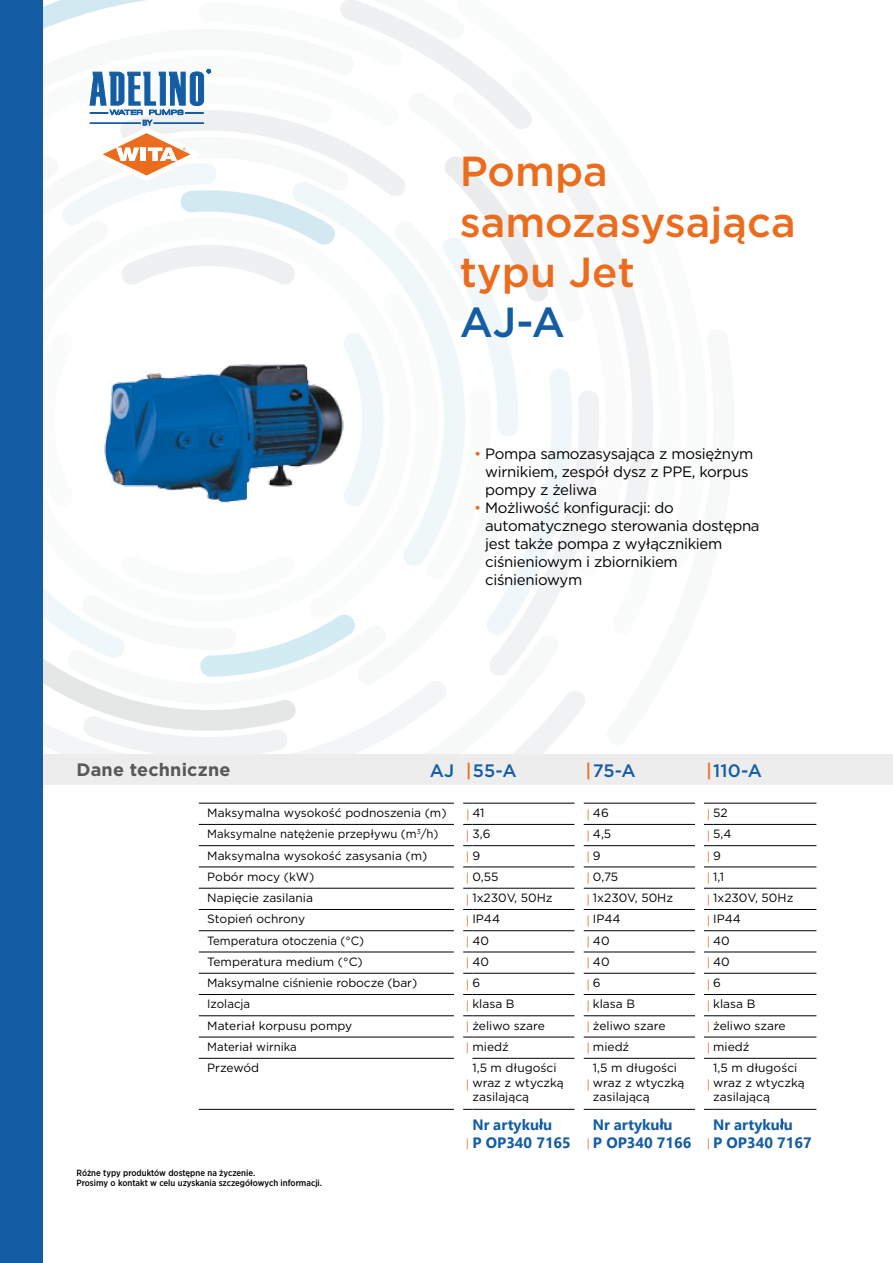
<style>
.page{position:relative;width:893px;height:1263px;background:#fff}
.page>*{position:absolute;margin:0;border:0;box-sizing:border-box;transform-origin:0 0}
.t1{font:500 42px/50.4px "Gotham";color:#ec6c1e}
.t2{font:500 42px "Gotham";color:#145da4}
.t3{font:500 18px "Gotham";letter-spacing:.01em;color:#145da4}
.t4{font:700 18px "Gotham";letter-spacing:.01em;color:#575756}
.t5{font:15px/18px "Gotham";letter-spacing:-.02em;color:#000}
.t6{font:700 15px/18px "Nirmala UI";color:#145da4;scale:.95 1}
.t7{font:12px/14.4px "Gotham";color:#000}
.t8{font:12px "Gotham";color:#000;scale:.95 1}
.t9{font:12px "Gotham";color:#ec6c1e}
.t10{font:12px "Gotham";color:#000;scale:.96 1}
.t11{font:500 9px/10.8px "Gotham Narrow";color:#000}
.s1{color:#ec6c1e}
.s2{color:#000}
.s3{font-family:"Gotham";font-weight:400;font-size:12px;color:#ec6c1e}
</style>
<div class="page">
<div style="left:0;top:754px;width:893px;height:31px;background:#ededed"></div>
<div style="left:0;top:0;width:43px;height:1263px;background:#145da4"></div>
<hr style="left:713px;top:845px;width:103px;height:1px;background:#000">
<hr style="left:199px;top:973px;width:255px;height:1px;background:#000">
<hr style="left:472px;top:973px;width:102px;height:1px;background:#000">
<hr style="left:713px;top:973px;width:103px;height:1px;background:#000">
<hr style="left:199px;top:994px;width:255px;height:1px;background:#000">
<hr style="left:472px;top:994px;width:102px;height:1px;background:#000">
<hr style="left:713px;top:994px;width:103px;height:1px;background:#000">
<hr style="left:199px;top:1015px;width:255px;height:1px;background:#000">
<hr style="left:472px;top:1015px;width:102px;height:1px;background:#000">
<hr style="left:713px;top:1015px;width:103px;height:1px;background:#000">
<hr style="left:199px;top:1037px;width:255px;height:1px;background:#000">
<hr style="left:472px;top:1037px;width:102px;height:1px;background:#000">
<hr style="left:713px;top:1037px;width:103px;height:1px;background:#000">
<hr style="left:199px;top:1058px;width:255px;height:1px;background:#000">
<hr style="left:472px;top:1058px;width:102px;height:1px;background:#000">
<hr style="left:713px;top:1058px;width:103px;height:1px;background:#000">
<hr style="left:199px;top:1109px;width:255px;height:1px;background:#000">
<hr style="left:472px;top:1109px;width:102px;height:1px;background:#000">
<hr style="left:713px;top:1109px;width:103px;height:1px;background:#000">
<hr style="left:713px;top:867px;width:103px;height:1px;background:#000">
<hr style="left:713px;top:888px;width:103px;height:1px;background:#000">
<hr style="left:713px;top:909px;width:103px;height:1px;background:#000">
<hr style="left:199px;top:930px;width:255px;height:1px;background:#000">
<hr style="left:472px;top:930px;width:102px;height:1px;background:#000">
<hr style="left:713px;top:930px;width:103px;height:1px;background:#000">
<hr style="left:199px;top:952px;width:255px;height:1px;background:#000">
<hr style="left:472px;top:952px;width:102px;height:1px;background:#000">
<hr style="left:713px;top:952px;width:103px;height:1px;background:#000">
<hr style="left:713px;top:803px;width:103px;height:1px;background:#000">
<hr style="left:713px;top:824px;width:103px;height:1px;background:#000">
<svg style="left:43px;top:0;width:614px;height:910px"></svg>
<hr style="left:593px;top:803px;width:102px;height:1px;background:#000">
<hr style="left:593px;top:824px;width:102px;height:1px;background:#000">
<hr style="left:593px;top:845px;width:102px;height:1px;background:#000">
<hr style="left:593px;top:867px;width:102px;height:1px;background:#000">
<hr style="left:593px;top:888px;width:102px;height:1px;background:#000">
<hr style="left:593px;top:909px;width:102px;height:1px;background:#000">
<hr style="left:593px;top:930px;width:102px;height:1px;background:#000">
<hr style="left:593px;top:952px;width:102px;height:1px;background:#000">
<hr style="left:593px;top:973px;width:102px;height:1px;background:#000">
<hr style="left:593px;top:994px;width:102px;height:1px;background:#000">
<hr style="left:593px;top:1015px;width:102px;height:1px;background:#000">
<hr style="left:593px;top:1037px;width:102px;height:1px;background:#000">
<hr style="left:593px;top:1058px;width:102px;height:1px;background:#000">
<hr style="left:593px;top:1109px;width:102px;height:1px;background:#000">
<svg style="left:539px;top:1118px;width:4px;height:11px"></svg>
<svg style="left:660px;top:1118px;width:4px;height:11px"></svg>
<svg style="left:780px;top:1118px;width:4px;height:11px"></svg>
<h1 class="t1" style="left:460px;top:146px;width:338px">Pompa samozasysająca typu Jet</h1>
<h1 class="t2" style="left:460px;top:295px;width:107px">AJ-A</h1>
<h2 class="t4" style="left:77px;top:758px;width:155px">Dane techniczne</h2>
<p class="t5" style="left:485px;top:444px;width:270px;text-indent:-11px"><span class="s1">•</span> Pompa samozasysająca z mosiężnym wirnikiem, zespół dysz z PPE, korpus pompy z żeliwa</p>
<p class="t5" style="left:485px;top:498px;width:276px;text-indent:-11px"><span class="s1">•</span> Możliwość konfiguracji: do automatycznego sterowania dostępna jest także pompa z wyłącznikiem ciśnieniowym i zbiornikiem ciśnieniowym</p>
<h2 class="t3" style="left:430px;top:758px;width:88px">AJ <span class="s1">|</span>55-A</h2>
<h2 class="t3" style="left:586px;top:758px;width:52px"><span class="s1">|</span>75-A</h2>
<h2 class="t3" style="left:706px;top:758px;width:57px"><span class="s1">|</span>110-A</h2>
<p class="t7" style="left:207px;top:805px;width:241px">Maksymalna wysokość podnoszenia (m)</p>
<p class="t7" style="left:466px;top:805px;width:20px"><span class="s1">|</span> 41</p>
<p class="t7" style="left:586px;top:805px;width:24px"><span class="s1">|</span> 46</p>
<p class="t7" style="left:707px;top:805px;width:22px"><span class="s1">|</span> 52</p>
<p class="t8" style="left:207px;top:826px;width:245px">Maksymalne natężenie przepływu (m<sup>3</sup>/h)</p>
<p class="t7" style="left:466px;top:826px;width:26px"><span class="s1">|</span> 3,6</p>
<p class="t7" style="left:586px;top:826px;width:26px"><span class="s1">|</span> 4,5</p>
<p class="t7" style="left:707px;top:826px;width:26px"><span class="s1">|</span> 5,4</p>
<p class="t7" style="left:207px;top:848px;width:222px">Maksymalna wysokość zasysania (m)</p>
<p class="t9" style="left:466px;top:849px;width:16px">|<span class="s2">9</span></p>
<p class="t9" style="left:586px;top:849px;width:16px">|<span class="s2">9</span></p>
<p class="t9" style="left:707px;top:849px;width:16px">|<span class="s2">9</span></p>
<p class="t7" style="left:207px;top:869px;width:109px">Pobór mocy (kW)</p>
<p class="t7" style="left:466px;top:869px;width:34px"><span class="s1">|</span> 0,55</p>
<p class="t7" style="left:586px;top:869px;width:33px"><span class="s1">|</span> 0,75</p>
<p class="t7" style="left:707px;top:869px;width:19px"><span class="s1">|</span> 1,1</p>
<p class="t7" style="left:207px;top:890px;width:107px">Napięcie zasilania</p>
<p class="t7" style="left:466px;top:890px;width:88px"><span class="s1">|</span> 1x230V, 50Hz</p>
<p class="t7" style="left:586px;top:890px;width:88px"><span class="s1">|</span> 1x230V, 50Hz</p>
<p class="t7" style="left:707px;top:890px;width:88px"><span class="s1">|</span> 1x230V, 50Hz</p>
<p class="t7" style="left:207px;top:912px;width:99px">Stopień ochrony</p>
<p class="t7" style="left:466px;top:912px;width:36px"><span class="s1">|</span> IP44</p>
<p class="t7" style="left:586px;top:912px;width:36px"><span class="s1">|</span> IP44</p>
<p class="t7" style="left:707px;top:912px;width:36px"><span class="s1">|</span> IP44</p>
<p class="t8" style="left:207px;top:933px;width:167px">Temperatura otoczenia (°C)</p>
<p class="t7" style="left:466px;top:933px;width:25px"><span class="s1">|</span> 40</p>
<p class="t7" style="left:586px;top:933px;width:25px"><span class="s1">|</span> 40</p>
<p class="t7" style="left:707px;top:933px;width:25px"><span class="s1">|</span> 40</p>
<p class="t7" style="left:207px;top:954px;width:157px">Temperatura medium (°C)</p>
<p class="t7" style="left:466px;top:954px;width:25px"><span class="s1">|</span> 40</p>
<p class="t7" style="left:586px;top:954px;width:25px"><span class="s1">|</span> 40</p>
<p class="t7" style="left:707px;top:954px;width:25px"><span class="s1">|</span> 40</p>
<p class="t7" style="left:207px;top:975px;width:211px">Maksymalne ciśnienie robocze (bar)</p>
<p class="t9" style="left:466px;top:977px;width:16px">|<span class="s2">6</span></p>
<p class="t9" style="left:586px;top:977px;width:16px">|<span class="s2">6</span></p>
<p class="t9" style="left:707px;top:977px;width:16px">|<span class="s2">6</span></p>
<p class="t10" style="left:207px;top:996px;width:46px">Izolacja</p>
<p class="t7" style="left:466px;top:997px;width:50px"><span class="s1">|</span> klasa B</p>
<p class="t7" style="left:586px;top:997px;width:50px"><span class="s1">|</span> klasa B</p>
<p class="t7" style="left:707px;top:997px;width:50px"><span class="s1">|</span> klasa B</p>
<p class="t7" style="left:207px;top:1018px;width:146px">Materiał korpusu pompy</p>
<p class="t7" style="left:466px;top:1018px;width:80px"><span class="s1">|</span> żeliwo szare</p>
<p class="t7" style="left:586px;top:1018px;width:80px"><span class="s1">|</span> żeliwo szare</p>
<p class="t7" style="left:707px;top:1018px;width:80px"><span class="s1">|</span> żeliwo szare</p>
<p class="t8" style="left:207px;top:1039px;width:96px">Materiał wirnika</p>
<p class="t7" style="left:466px;top:1039px;width:44px"><span class="s1">|</span> miedź</p>
<p class="t7" style="left:586px;top:1039px;width:44px"><span class="s1">|</span> miedź</p>
<p class="t7" style="left:707px;top:1039px;width:44px"><span class="s1">|</span> miedź</p>
<p class="t7" style="left:207px;top:1060px;width:53px">Przewód</p>
<p class="t9" style="left:466px;top:1077px;width:5px">|</p>
<p class="t7" style="left:472px;top:1060px;width:93px">1,5 m długości wraz z wtyczką zasilającą</p>
<p class="t7" style="left:593px;top:1060px;width:93px">1,5 m długości wraz z wtyczką zasilającą</p>
<p class="t7" style="left:713px;top:1060px;width:93px">1,5 m długości wraz z wtyczką zasilającą</p>
<p class="t9" style="left:586px;top:1077px;width:5px">|</p>
<p class="t9" style="left:707px;top:1077px;width:5px">|</p>
<p class="t11" style="left:77px;top:1167px;width:247px">Różne typy produktów dostępne na życzenie.<br>Prosimy o kontakt w celu uzyskania szczegółowych informacji.</p>
<p class="t6" style="left:472px;top:1114px;width:359px">Nr artyku u<br>P OP340 7165 <span class="s3">|</span> P OP340 7166 <span class="s3">|</span> P OP340 7167</p>
<p class="t6" style="left:593px;top:1114px;width:85px">Nr artyku u</p>
<p class="t6" style="left:713px;top:1114px;width:85px">Nr artyku u</p>
<p class="t9" style="left:466px;top:1136px;width:5px">|</p>
</div>
